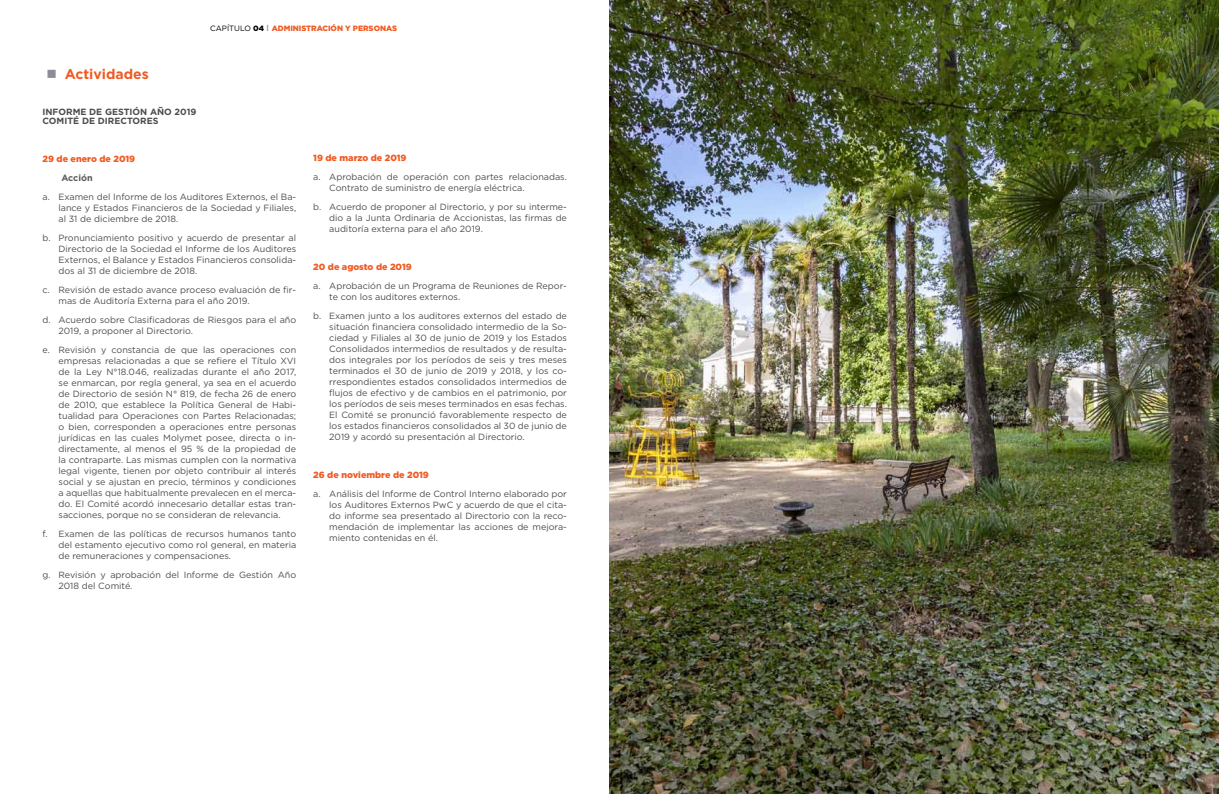
<style>
.page{position:relative;width:1219px;height:794px;background:#fff}
.page>*{position:absolute;margin:0;border:0;box-sizing:border-box;transform-origin:0 0}
.t1{font:700 14px "Gotham";color:#f15a22}
.t2{font:9px/11px "Gotham";color:#4d4d4f;text-align:justify}
.t3{font:900 9px "Gotham";color:#f15a22}
.t4{font:700 9px/9px "Gotham";color:#4d4d4f}
.t5{font:700 9px "Gotham";color:#58595b}
.t6{font:900 7.7px "Gotham";color:#f15a22}
.s1{font-weight:400;color:#000}
.s2{color:#000}
.s3{font-weight:400;font-size:12px;color:#8a8c8e}
.s4{color:#8f8c97}
</style>
<div class="page">
<img style="left:609px;top:0;width:610px;height:794px">
<p class="t6" style="left:210px;top:23px;width:188px"><span class="s1">CAPÍTULO</span> <span class="s2">04</span> <span class="s3">ı</span> ADMINISTRACIÓN Y PERSONAS</p>
<h1 class="t1" style="left:46px;top:65px;width:104px"><span class="s4">■</span> Actividades</h1>
<p class="t4" style="left:43px;top:107px;width:155px">INFORME DE GESTIÓN AÑO 2019<br>COMITÉ DE DIRECTORES</p>
<p class="t3" style="left:43px;top:153px;width:94px">29 de enero de 2019</p>
<p class="t5" style="left:61px;top:172px;width:33px">Acción</p>
<p class="t2" style="left:59px;top:191px;width:239px;text-indent:-16px">a. Examen del Informe de los Auditores Externos, el Ba&shy;lance y Estados Financieros de la Sociedad y Filiales, al 31 de diciembre de 2018.</p>
<p class="t2" style="left:59px;top:232px;width:239px;text-indent:-16px">b. Pronunciamiento positivo y acuerdo de presentar al Directorio de la Sociedad el Informe de los Auditores Externos, el Balance y Estados Financieros consolida&shy;dos al 31 de diciembre de 2018.</p>
<p class="t2" style="left:59px;top:284px;width:239px;text-indent:-16px">c. Revisión de estado avance proceso evaluación de fir&shy;mas de Auditoría Externa para el año 2019.</p>
<p class="t2" style="left:59px;top:314px;width:239px;text-indent:-16px">d. Acuerdo sobre Clasificadoras de Riesgos para el año<br>2019, a proponer al Directorio.</p>
<p class="t2" style="left:59px;top:344px;width:239px;text-indent:-16px">e. Revisión y constancia de que las operaciones con empresas relacionadas a que se refiere el Título XVI de la Ley N°18.046, realizadas durante el año 2017, se enmarcan, por regla general, ya sea en el acuerdo de Directorio de sesión N° 819, de fecha 26 de enero de 2010, que establece la Política General de Habi&shy;tualidad para Operaciones con Partes Relacionadas; o bien, corresponden a operaciones entre personas jurídicas en las cuales Molymet posee, directa o in&shy;directamente, al menos el 95 % de la propiedad de la contraparte. Las mismas cumplen con la normativa legal vigente, tienen por objeto contribuir al interés social y se ajustan en precio, términos y condiciones a aquellas que habitualmente prevalecen en el merca&shy;do. El Comité acordó innecesario detallar estas tran&shy;sacciones, porque no se consideran de relevancia.</p>
<p class="t2" style="left:59px;top:528px;width:239px;text-indent:-16px">f. Examen de las políticas de recursos humanos tanto del estamento ejecutivo como rol general, en materia de remuneraciones y compensaciones.</p>
<p class="t2" style="left:59px;top:569px;width:239px;text-indent:-16px">g. Revisión y aprobación del Informe de Gestión Año<br>2018 del Comité.</p>
<p class="t3" style="left:313px;top:152px;width:95px">19 de marzo de 2019</p>
<p class="t2" style="left:329px;top:171px;width:239px;text-indent:-16px">a. Aprobación de operación con partes relacionadas.<br>Contrato de suministro de energía eléctrica.</p>
<p class="t2" style="left:329px;top:201px;width:239px;text-indent:-16px">b. Acuerdo de proponer al Directorio, y por su interme&shy;dio a la Junta Ordinaria de Accionistas, las firmas de auditoría externa para el año 2019.</p>
<p class="t3" style="left:313px;top:261px;width:100px">20 de agosto de 2019</p>
<p class="t2" style="left:329px;top:280px;width:239px;text-indent:-16px">a. Aprobación de un Programa de Reuniones de Repor&shy;te con los auditores externos.</p>
<p class="t2" style="left:329px;top:310px;width:239px;text-indent:-16px">b. Examen junto a los auditores externos del estado de situación financiera consolidado intermedio de la So&shy;ciedad y Filiales al 30 de junio de 2019 y los Estados Consolidados intermedios de resultados y de resulta&shy;dos integrales por los períodos de seis y tres meses terminados el 30 de junio de 2019 y 2018, y los co&shy;rrespondientes estados consolidados intermedios de flujos de efectivo y de cambios en el patrimonio, por los períodos de seis meses terminados en esas fechas.<br>El Comité se pronunció favorablemente respecto de los estados financieros consolidados al 30 de junio de 2019 y acordó su presentación al Directorio.</p>
<p class="t3" style="left:313px;top:469px;width:117px">26 de noviembre de 2019</p>
<p class="t2" style="left:329px;top:488px;width:239px;text-indent:-16px">a. Análisis del Informe de Control Interno elaborado por los Auditores Externos PwC y acuerdo de que el cita&shy;do informe sea presentado al Directorio con la reco&shy;mendación de implementar las acciones de mejora&shy;miento contenidas en él.</p>
</div>
